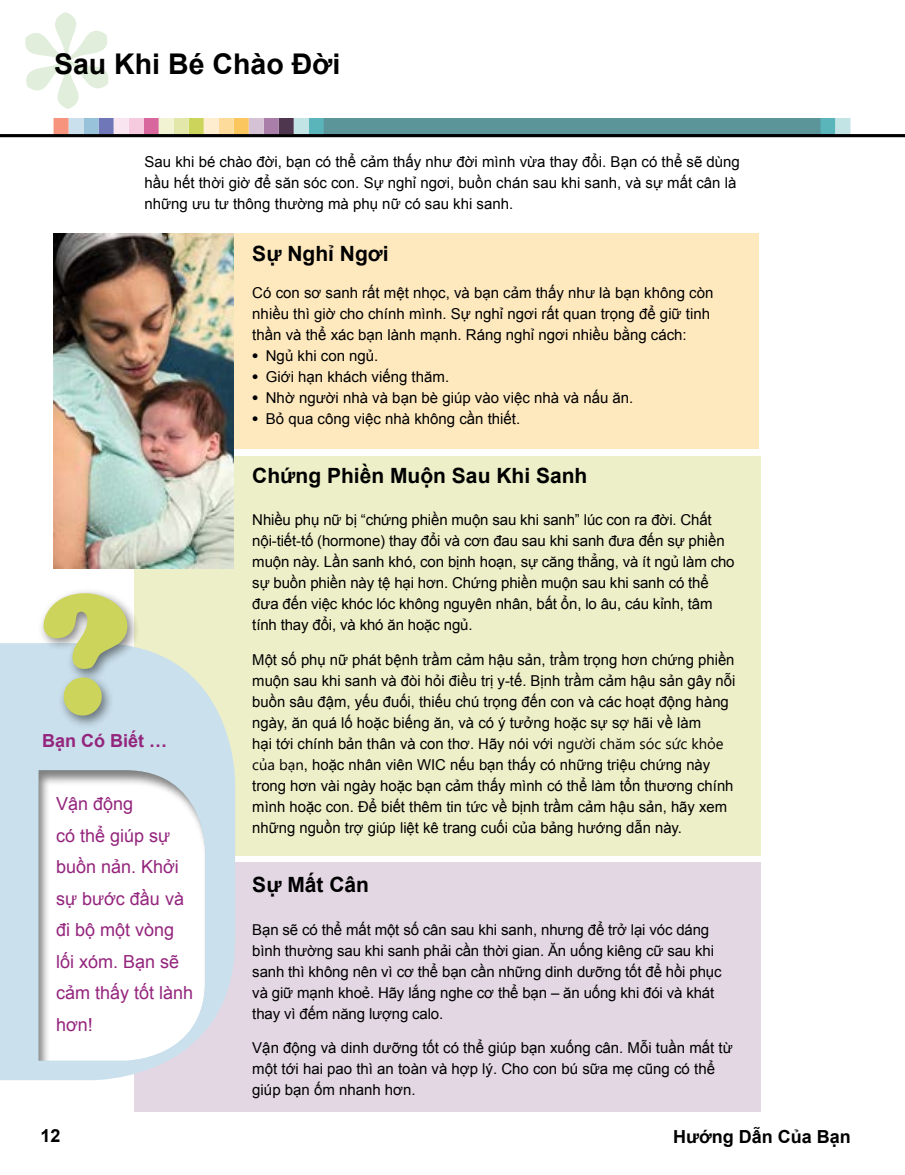
<style>
.page{position:relative;width:905px;height:1175px;background:#fff}
.page>*{position:absolute;margin:0;border:0;box-sizing:border-box;transform-origin:0 0}
.t1{font:900 180px "Cooper";color:#cdd45b}
.t2{font:700 28.5px "Arial";color:#000}
.Sub_Title{font:700 21px "Arial";color:#000}
.t3{font:18px/31.5px "Arial";color:#94257d}
.t4{font:700 18px "Arial";color:#000}
.t5{font:700 18px "Arial";color:#94257d}
.Body{font:15px/21px "Arial";color:#000}
.s1{font-family:"Utopia"}
.s2{font-family:"Segoe UI"}
</style>
<div class="page">
<div style="left:132px;top:234px;width:626px;height:215px;background:#fee8be"></div>
<div style="left:135px;top:455px;width:626px;height:400px;background:#ecefc8"></div>
<div style="left:134px;top:861px;width:626px;height:250px;background:#e3d7e3"></div>
<img style="left:54px;top:234px;width:180px;height:334px">
<svg style="left:0;top:643px;width:235px;height:437px;fill:#cae0ec"></svg>
<div style="left:26px;top:759px;width:194px;height:303px;background:#000;opacity:.5"></div>
<div style="left:37px;top:588px;width:104px;height:141px;background:#000;opacity:.5"></div>
<div style="left:324px;top:118px;width:496px;height:16px;background:#5b9599"></div>
<div style="left:309px;top:118px;width:15px;height:16px;background:#5ab5ba"></div>
<div style="left:294px;top:118px;width:15px;height:16px;background:#c3e4e5"></div>
<div style="left:279px;top:118px;width:15px;height:16px;background:#4f364f"></div>
<div style="left:264px;top:118px;width:15px;height:16px;background:#a97fa9"></div>
<div style="left:249px;top:118px;width:15px;height:16px;background:#d5c2d5"></div>
<div style="left:234px;top:118px;width:15px;height:16px;background:#fbc65e"></div>
<div style="left:219px;top:118px;width:15px;height:16px;background:#fddc9b"></div>
<div style="left:204px;top:118px;width:15px;height:16px;background:#feeecf"></div>
<div style="left:189px;top:118px;width:15px;height:16px;background:#cdd45b"></div>
<div style="left:174px;top:118px;width:15px;height:16px;background:#e3e7a9"></div>
<div style="left:159px;top:118px;width:15px;height:16px;background:#f1f3d3"></div>
<div style="left:144px;top:118px;width:15px;height:16px;background:#d8679d"></div>
<div style="left:129px;top:118px;width:15px;height:16px;background:#f6cbdf"></div>
<div style="left:114px;top:118px;width:15px;height:16px;background:#f9e5f0"></div>
<div style="left:99px;top:118px;width:15px;height:16px;background:#7077b9"></div>
<div style="left:84px;top:118px;width:15px;height:16px;background:#97c2da"></div>
<div style="left:69px;top:118px;width:15px;height:16px;background:#cae0ec"></div>
<div style="left:54px;top:118px;width:15px;height:16px;background:#f6947d"></div>
<div style="left:820px;top:118px;width:15px;height:16px;background:#5ab5ba"></div>
<div style="left:835px;top:118px;width:15px;height:16px;background:#c3e4e5"></div>
<hr style="left:0;top:134px;width:904px;height:3px;background:#000">
<p class="t2" style="left:54px;top:45px;width:288px">Sau Khi Bé Chào Đời</p>
<p class="Body" style="left:144px;top:151px;width:597px">Sau khi bé chào đời, bạn có thể cảm thấy như đời mình vừa thay đổi. Bạn có thể sẽ dùng hầu hết thời giờ để săn sóc con. Sự nghỉ ngơi, buồn chán sau khi sanh, và sự mất cân là những ưu tư thông thường mà phụ nữ có sau khi sanh.</p>
<h1 class="t1" style="left:42px;top:548px;width:88px">?</h1>
<p class="t5" style="left:42px;top:728px;width:127px">Bạn Có Biết …</p>
<p class="t3" style="left:56px;top:788px;width:139px">Vận động<br>có thể giúp sự buồn nản. Khởi sự bước đầu và đi bộ một vòng lối xóm. Bạn sẽ cảm thấy tốt lành hơn!</p>
<p class="Sub_Title" style="left:252px;top:239px;width:138px">Sự Nghỉ Ngơi</p>
<p class="Body" style="left:252px;top:282px;width:462px">Có con sơ sanh rất mệt nhọc, và bạn cảm thấy như là bạn không còn nhiều thì giờ cho chính mình. Sự nghỉ ngơi rất quan trọng để giữ tinh thần và thể xác bạn lành mạnh. Ráng nghỉ ngơi nhiều bằng cách:</p>
<p class="Body" style="left:252px;top:345px;width:128px"><span class="s1">•</span> Ngủ khi con ngủ.</p>
<p class="Body" style="left:252px;top:366px;width:198px"><span class="s1">•</span> Giới hạn khách viếng thăm.</p>
<p class="Body" style="left:252px;top:387px;width:382px"><span class="s1">•</span> Nhờ người nhà và bạn bè giúp vào việc nhà và nấu ăn.</p>
<p class="Body" style="left:252px;top:408px;width:269px"><span class="s1">•</span> Bỏ qua công việc nhà không cần thiết.</p>
<p class="Sub_Title" style="left:252px;top:461px;width:336px">Chứng Phiền Muộn Sau Khi Sanh</p>
<p class="Body" style="left:252px;top:510px;width:484px">Nhiều phụ nữ bị “chứng phiền muộn sau khi sanh” lúc con ra đời. Chất nội-tiết-tố (hormone) thay đổi và cơn đau sau khi sanh đưa đến sự phiền muộn này. Lần sanh khó, con bịnh hoạn, sự căng thẳng, và ít ngủ làm cho sự buồn phiền này tệ hại hơn. Chứng phiền muộn sau khi sanh có thể đưa đến việc khóc lóc không nguyên nhân, bất ổn, lo âu, cáu kỉnh, tâm tính thay đổi, và khó ăn hoặc ngủ.</p>
<p class="Body" style="left:252px;top:649px;width:484px">Một số phụ nữ phát bệnh trầm cảm hậu sản, trầm trọng hơn chứng phiền muộn sau khi sanh và đòi hỏi điều trị y-tế. Bịnh trầm cảm hậu sản gây nỗi buồn sâu đậm, yếu đuối, thiếu chú trọng đến con và các hoạt động hàng ngày, ăn quá lố hoặc biếng ăn, và có ý tưởng hoặc sự sợ hãi về làm<br>hại tới chính bản thân và con thơ. Hãy nói với <span class="s2">người chăm sóc sức khỏe của bạn</span>, hoặc nhân viên WIC nếu bạn thấy có những triệu chứng này trong hơn vài ngày hoặc bạn cảm thấy mình có thể làm tổn thương chính mình hoặc con. Để biết thêm tin tức về bịnh trầm cảm hậu sản, hãy xem những nguồn trợ giúp liệt kê trang cuối của bảng hướng dẫn này.</p>
<p class="Sub_Title" style="left:252px;top:870px;width:118px">Sự Mất Cân</p>
<p class="Body" style="left:252px;top:919px;width:471px">Bạn sẽ có thể mất một số cân sau khi sanh, nhưng để trở lại vóc dáng bình thường sau khi sanh phải cần thời gian. Ăn uống kiêng cữ sau khi sanh thì không nên vì cơ thể bạn cần những dinh dưỡng tốt để hồi phục và giữ mạnh khoẻ. Hãy lắng nghe cơ thể bạn – ăn uống khi đói và khát thay vì đếm năng lượng calo.</p>
<p class="Body" style="left:252px;top:1037px;width:482px">Vận động và dinh dưỡng tốt có thể giúp bạn xuống cân. Mỗi tuần mất từ một tới hai pao thì an toàn và hợp lý. Cho con bú sữa mẹ cũng có thể giúp bạn ốm nhanh hơn.</p>
<p class="t4" style="left:40px;top:1124px;width:22px">12</p>
<p class="t4" style="left:673px;top:1124px;width:179px">Hướng Dẫn Của Bạn</p>
</div>
